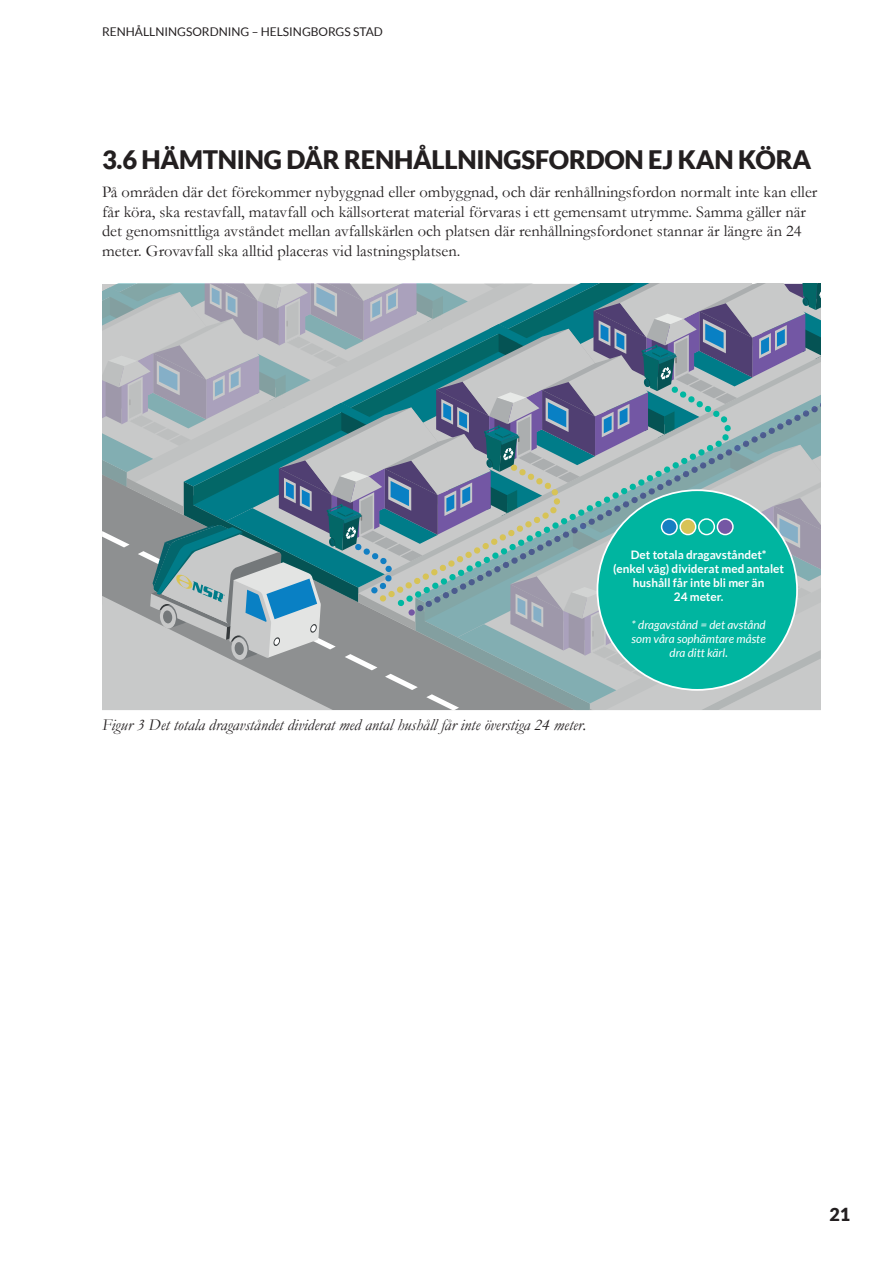
<style>
.page{position:relative;width:893px;height:1263px;background:#fff}
.page>*{position:absolute;margin:0;border:0;box-sizing:border-box;transform-origin:0 0}
.t1{font:900 25.5px "Lato";letter-spacing:-.01em;color:#231f20}
.t2{font:900 18px "Lato";color:#231f20}
.t3{font:16.5px/19.5px "Garamond";color:#231f20}
.t4{font:italic 16.5px "Garamond";color:#231f20}
.t5{font:12px "Lato";color:#231f20}
.t6{font:700 11.7px/14.1px "Lato";color:#fff;text-align:center}
.t7{font:italic 11.7px/14.1px "Lato";color:#fff;text-align:center}
</style>
<div class="page">
<svg style="left:102px;top:284px;width:719px;height:426px;background:#84a7ac"></svg>
<svg style="left:662px;top:519px;width:15px;height:16px"></svg>
<div style="left:661px;top:518px;width:17px;height:17px;border:1px solid #fff;border-radius:50%"></div>
<svg style="left:680px;top:519px;width:16px;height:16px"></svg>
<div style="left:679px;top:518px;width:17px;height:17px;border:1px solid #fff;border-radius:50%"></div>
<svg style="left:699px;top:519px;width:15px;height:16px"></svg>
<div style="left:698px;top:518px;width:17px;height:17px;border:1px solid #fff;border-radius:50%"></div>
<svg style="left:717px;top:519px;width:16px;height:16px"></svg>
<div style="left:717px;top:518px;width:17px;height:17px;border:1px solid #fff;border-radius:50%"></div>
<p class="t5" style="left:102px;top:25px;width:282px">RENHÅLLNINGSORDNING – HELSINGBORGS STAD</p>
<h1 class="t1" style="left:102px;top:145px;width:711px">3.6 HÄMTNING DÄR RENHÅLLNINGSFORDON EJ KAN KÖRA</h1>
<p class="t3" style="left:102px;top:182px;width:717px">På områden där det förekommer nybyggnad eller ombyggnad, och där renhållningsfordon normalt inte kan eller får köra, ska restavfall, matavfall och källsorterat material förvaras i ett gemensamt utrymme. Samma gäller när det genomsnittliga avståndet mellan avfallskärlen och platsen där renhållningsfordonet stannar är längre än 24 meter. Grovavfall ska alltid placeras vid lastningsplatsen.</p>
<p class="t4" style="left:102px;top:714px;width:486px">Figur 3 Det totala dragavståndet dividerat med antal hushåll får inte överstiga 24 meter.</p>
<p class="t6" style="left:613px;top:547px;width:172px">Det totala dragavståndet*<br>(enkel väg) dividerat med antalet hushåll får inte bli mer än<br>24 meter.</p>
<p class="t7" style="left:632px;top:618px;width:136px">* dragavstånd = det avstånd som våra sophämtare måste dra ditt kärl.</p>
<p class="t2" style="left:829px;top:1204px;width:22px">21</p>
</div>
